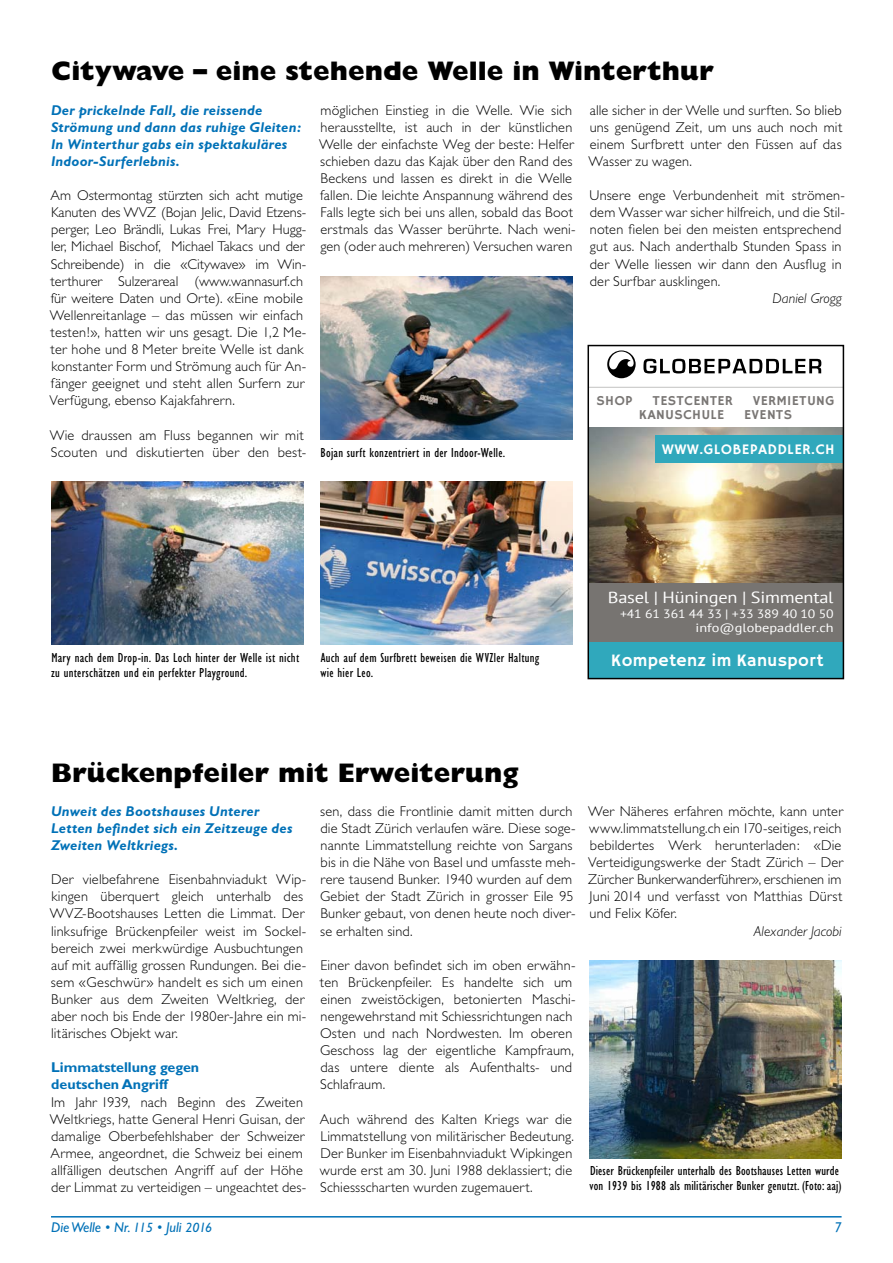
<style>
.page{position:relative;width:893px;height:1263px;background:#fff}
.page>*{position:absolute;margin:0;border:0;box-sizing:border-box;transform-origin:0 0}
.t1{font:800 27px "Gill Sans";color:#000}
.t2{font:17.55px "Hammersmith One";letter-spacing:.02em;color:#fff}
.t3{font:16.05px "PT Sans";letter-spacing:-.01em;color:#fff;scale:1.14 1}
.t4{font:14.7px "Hammersmith One";letter-spacing:.02em;color:#fff}
.t5{font:300 14.25px/17.1px "Gill Sans";letter-spacing:.015em;color:#000}
.t6{font:italic 700 14.25px/17.1px "Gill Sans";letter-spacing:.015em;color:#0071b7}
.t7{font:700 14.25px/17.1px "Gill Sans";color:#0071b7}
.t8{font:italic 300 14.25px "Gill Sans";color:#000}
.t9{font:italic 14.25px "Gill Sans";color:#0071b7}
.t10{font:13.65px "Hammersmith One";letter-spacing:.02em;color:#797674}
.t11{font:condensed 13.5px/15px "Gill Sans";letter-spacing:.015em;color:#000}
.t12{font:12px/14.9px "PT Sans";color:#fff;text-align:right;scale:1.14 1}
.s1{font-size:13.5px}
</style>
<div class="page">
<hr style="left:51px;top:1216px;width:791px;height:1px;background:#0071b7">
<img style="left:590px;top:961px;width:252px;height:197px">
<img style="left:320px;top:481px;width:253px;height:163px">
<img style="left:51px;top:481px;width:252px;height:163px">
<img style="left:320px;top:276px;width:253px;height:164px">
<img style="left:590px;top:427px;width:251px;height:156px">
<div style="left:655px;top:436px;width:188px;height:27px;background:#30a8bc"></div>
<div style="left:588px;top:583px;width:255px;height:96px;background:#777471"></div>
<svg style="left:607px;top:350px;width:29px;height:28px"></svg>
<svg style="left:643px;top:359px;width:178px;height:14px"></svg>
<hr style="left:588px;top:387px;width:255px;height:1px;background:#c2c2c0">
<div style="left:588px;top:642px;width:255px;height:37px;background:#30a8bc"></div>
<div style="left:587px;top:345px;width:257px;height:334px;border:2px solid #000"></div>
<h1 class="t1" style="left:51px;top:56px;width:664px">Citywave – eine stehende Welle in Winterthur</h1>
<p class="t6" style="left:51px;top:101px;width:252px">Der prickelnde Fall, die reissende Strömung und dann das ruhige Gleiten:<br>In Winterthur gabs ein spektakuläres Indoor-Surferlebnis.</p>
<p class="t5" style="left:319px;top:101px;width:258px">möglichen Einstieg in die Welle. Wie sich herausstellte, ist auch in der künstlichen Welle der einfachste Weg der beste: Helfer schieben dazu das Kajak über den Rand des Beckens und lassen es direkt in die Welle fallen. Die leichte Anspannung während des Falls legte sich bei uns allen, sobald das Boot erstmals das Wasser berührte. Nach weni&shy;gen (oder auch mehreren) Versuchen waren</p>
<p class="t5" style="left:588px;top:101px;width:255px;text-align:justify">alle sicher in der Welle und surften. So blieb uns genügend Zeit, um uns auch noch mit einem Surfbrett unter den Füssen auf das Wasser zu wagen.</p>
<p class="t5" style="left:50px;top:187px;width:258px">Am Ostermontag stürzten sich acht mutige Kanuten des WVZ (Bojan Jelic, David Etzens&shy;perger, Leo Brändli, Lukas Frei, Mary Hugg&shy;ler, Michael Bischof, Michael Takacs und der Schreibende) in die «Citywave» im Win&shy;terthurer Sulzerareal (www.wannasurf.ch für weitere Daten und Orte). «Eine mobile Wellenreitanlage – das müssen wir einfach testen!», hatten wir uns gesagt. Die 1,2 Me&shy;ter hohe und 8 Meter breite Welle ist dank konstanter Form und Strömung auch für An&shy;fänger geeignet und steht allen Surfern zur Verfügung, ebenso Kajakfahrern.</p>
<p class="t5" style="left:50px;top:426px;width:258px">Wie draussen am Fluss begannen wir mit<br>Scouten und diskutierten über den best-</p>
<p class="t5" style="left:589px;top:187px;width:257px">Unsere enge Verbundenheit mit strömen&shy;dem Wasser war sicher hilfreich, und die Stil&shy;noten fielen bei den meisten entsprechend gut aus. Nach anderthalb Stunden Spass in der Welle liessen wir dann den Ausflug in der Surfbar ausklingen.</p>
<p class="t8" style="left:773px;top:290px;width:71px">Daniel Grogg</p>
<p class="t10" style="left:597px;top:393px;width:38px">SHOP</p>
<p class="t10" style="left:653px;top:393px;width:82px">TESTCENTER</p>
<p class="t10" style="left:753px;top:393px;width:83px">VERMIETUNG</p>
<p class="t10" style="left:639px;top:407px;width:87px">KANUSCHULE</p>
<p class="t10" style="left:744px;top:407px;width:49px">EVENTS</p>
<p class="t11" style="left:321px;top:445px;width:186px">Bojan surft konzentriert in der Indoor-Welle.</p>
<p class="t4" style="left:662px;top:441px;width:174px">WWW.GLOBEPADDLER.CH</p>
<p class="t11" style="left:51px;top:650px;width:250px">Mary nach dem Drop-in. Das Loch hinter der Welle ist nicht zu unterschätzen und ein perfekter Playground.</p>
<p class="t11" style="left:320px;top:650px;width:220px">Auch auf dem Surfbrett beweisen die WVZler Haltung wie hier Leo.</p>
<p class="t3" style="left:608px;top:587px;width:200px">Basel | Hüningen | Simmental</p>
<p class="t12" style="left:620px;top:606px;width:189px">+41 61 361 44 33 | +33 389 40 10 50 info@globepaddler.ch</p>
<p class="t2" style="left:611px;top:650px;width:214px">Kompetenz im Kanusport</p>
<h1 class="t1" style="left:51px;top:757px;width:469px">Brückenpfeiler mit Erweiterung</h1>
<p class="t6" style="left:51px;top:802px;width:243px">Unweit des Bootshauses Unterer<br>Letten befindet sich ein Zeitzeuge des<br>Zweiten Weltkriegs.</p>
<p class="t5" style="left:320px;top:803px;width:257px">sen, dass die Frontlinie damit mitten durch die Stadt Zürich verlaufen wäre. Diese soge&shy;nannte Limmatstellung reichte von Sargans bis in die Nähe von Basel und umfasste meh&shy;rere tausend Bunker. 1940 wurden auf dem Gebiet der Stadt Zürich in grosser Eile 95<br>Bunker gebaut, von denen heute noch diver&shy;se erhalten sind.</p>
<p class="t5" style="left:320px;top:956px;width:257px">Einer davon befindet sich im oben erwähn&shy;ten Brückenpfeiler. Es handelte sich um einen zweistöckigen, betonierten Maschi&shy;nengewehrstand mit Schiessrichtungen nach Osten und nach Nordwesten. Im oberen Geschoss lag der eigentliche Kampfraum, das untere diente als Aufenthalts- und Schlafraum.</p>
<p class="t5" style="left:320px;top:1110px;width:256px">Auch während des Kalten Kriegs war die Limmatstellung von militärischer Bedeutung.<br>Der Bunker im Eisenbahnviadukt Wipkingen wurde erst am 30. Juni 1988 deklassiert; die Schiessscharten wurden zugemauert.</p>
<p class="t5" style="left:50px;top:871px;width:258px">Der vielbefahrene Eisenbahnviadukt Wip&shy;kingen überquert gleich unterhalb des WVZ-Bootshauses Letten die Limmat. Der linksufrige Brückenpfeiler weist im Sockel&shy;bereich zwei merkwürdige Ausbuchtungen auf mit auffällig grossen Rundungen. Bei die&shy;sem «Geschwür» handelt es sich um einen Bunker aus dem Zweiten Weltkrieg, der aber noch bis Ende der 1980er-Jahre ein mi&shy;litärisches Objekt war.</p>
<p class="t7" style="left:51px;top:1059px;width:150px">Limmatstellung gegen deutschen Angriff</p>
<p class="t5" style="left:50px;top:1093px;width:258px">Im Jahr 1939, nach Beginn des Zweiten Weltkriegs, hatte General Henri Guisan, der damalige Oberbefehlshaber der Schweizer Armee, angeordnet, die Schweiz bei einem allfälligen deutschen Angriff auf der Höhe der Limmat zu verteidigen – ungeachtet des-</p>
<p class="t5" style="left:588px;top:803px;width:256px;text-align:justify">Wer Näheres erfahren möchte, kann unter www.limmatstellung.ch ein 170-seitiges, reich bebildertes Werk herunterladen: «Die Verteidigungswerke der Stadt Zürich – Der Zürcher Bunkerwanderführer», erschienen im Juni 2014 und verfasst von Matthias Dürst und Felix Köfer.</p>
<p class="t8" style="left:754px;top:923px;width:89px">Alexander Jacobi</p>
<p class="t11" style="left:589px;top:1163px;width:254px">Dieser Brückenpfeiler unterhalb des Bootshauses Letten wurde von 1939 bis 1988 als militärischer Bunker genutzt. (Foto: aaj)</p>
<p class="t9" style="left:51px;top:1219px;width:163px">Die Welle • Nr. <span class="s1">115</span> • Juli <span class="s1">2016</span></p>
<p class="t9" style="left:834px;top:1219px;width:9px">7</p>
</div>
